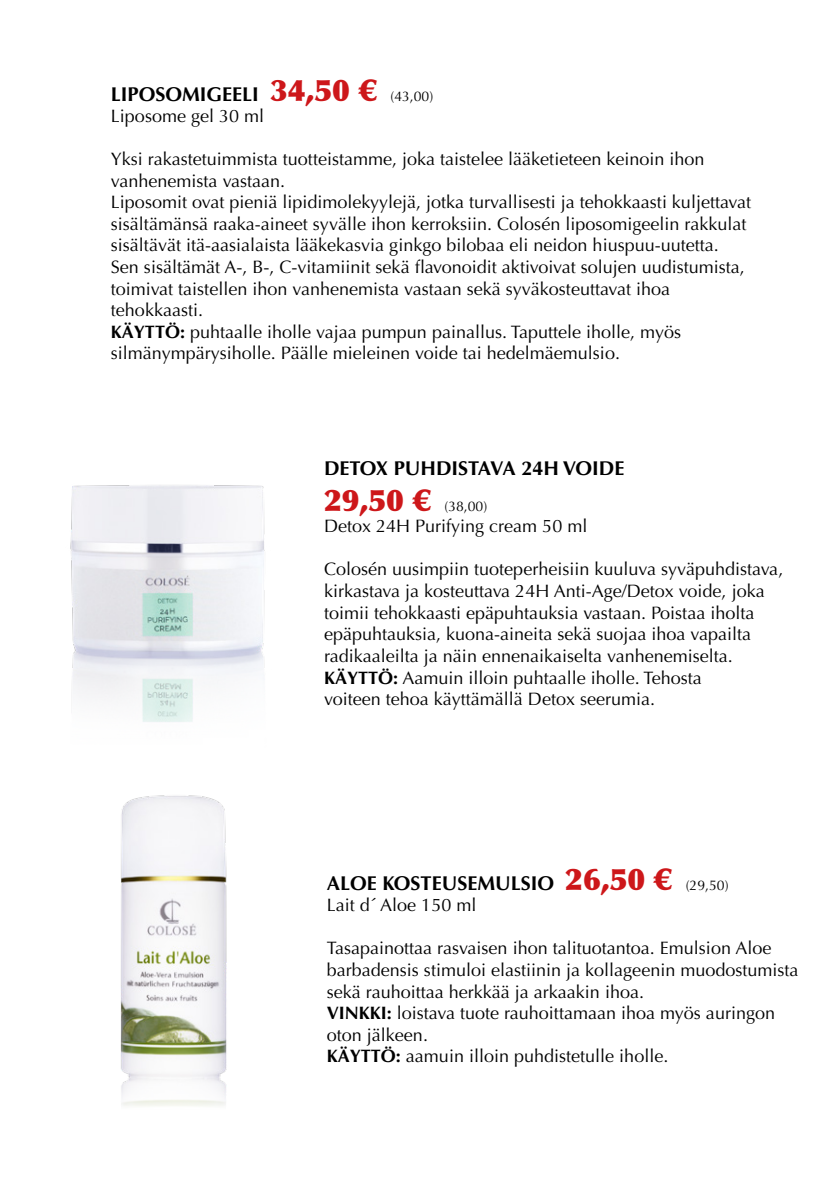
<style>
.page{position:relative;width:840px;height:1191px;background:#fff}
.page>*{position:absolute;margin:0;border:0;box-sizing:border-box;transform-origin:0 0}
.t1{font:700 20px "Optima";color:#000}
.t2{font:18px/21.6px "Optima";color:#000}
.t3{font:14px "Optima";color:#000}
.s1{font-weight:900;font-size:30px;color:#cd171a}
.s2{font-weight:400;font-size:14px}
.s3{font-weight:700}
</style>
<div class="page">
<img style="left:70px;top:485px;width:195px;height:232px">
<img style="left:120px;top:717px;width:107px;height:389px">
<p class="t1" style="left:111px;top:82px;width:324px">LIPOSOMIGEELI <span class="s1">34,50 €</span> <span class="s2">(43,00)</span></p>
<p class="t2" style="left:111px;top:106px;width:155px">Liposome gel 30 ml</p>
<p class="t2" style="left:111px;top:148px;width:641px">Yksi rakastetuimmista tuotteistamme, joka taistelee lääketieteen keinoin ihon vanhenemista vastaan.<br>Liposomit ovat pieniä lipidimolekyylejä, jotka turvallisesti ja tehokkaasti kuljettavat sisältämänsä raaka-aineet syvälle ihon kerroksiin. Colosén liposomigeelin rakkulat sisältävät itä-aasialaista lääkekasvia ginkgo bilobaa eli neidon hiuspuu-uutetta.<br>Sen sisältämät A-, B-, C-vitamiinit sekä flavonoidit aktivoivat solujen uudistumista, toimivat taistellen ihon vanhenemista vastaan sekä syväkosteuttavat ihoa tehokkaasti.<br><span class="s3">KÄYTTÖ:</span> puhtaalle iholle vajaa pumpun painallus. Taputtele iholle, myös silmänympärysiholle. Päälle mieleinen voide tai hedelmäemulsio.</p>
<p class="t1" style="left:324px;top:456px;width:302px">DETOX PUHDISTAVA 24H VOIDE</p>
<p class="t3" style="left:324px;top:498px;width:165px"><span class="s1">29,50 €</span> (38,00)</p>
<p class="t2" style="left:324px;top:515px;width:265px">Detox 24H Purifying cream 50 ml</p>
<p class="t2" style="left:324px;top:559px;width:460px">Colosén uusimpiin tuoteperheisiin kuuluva syväpuhdistava, kirkastava ja kosteuttava 24H Anti-Age/Detox voide, joka toimii tehokkaasti epäpuhtauksia vastaan. Poistaa iholta epäpuhtauksia, kuona-aineita sekä suojaa ihoa vapailta radikaaleilta ja näin ennenaikaiselta vanhenemiselta.<br><span class="s3">KÄYTTÖ:</span> Aamuin illoin puhtaalle iholle. Tehosta<br>voiteen tehoa käyttämällä Detox seerumia.</p>
<p class="t1" style="left:326px;top:871px;width:403px">ALOE KOSTEUSEMULSIO <span class="s1">26,50 €</span> <span class="s2">(29,50)</span></p>
<p class="t2" style="left:326px;top:894px;width:151px">Lait d´ Aloe 150 ml</p>
<p class="t2" style="left:326px;top:937px;width:473px">Tasapainottaa rasvaisen ihon talituotantoa. Emulsion Aloe barbadensis stimuloi elastiinin ja kollageenin muodostumista sekä rauhoittaa herkkää ja arkaakin ihoa.<br><span class="s3">VINKKI:</span> loistava tuote rauhoittamaan ihoa myös auringon oton jälkeen.<br><span class="s3">KÄYTTÖ:</span> aamuin illoin puhdistetulle iholle.</p>
</div>
